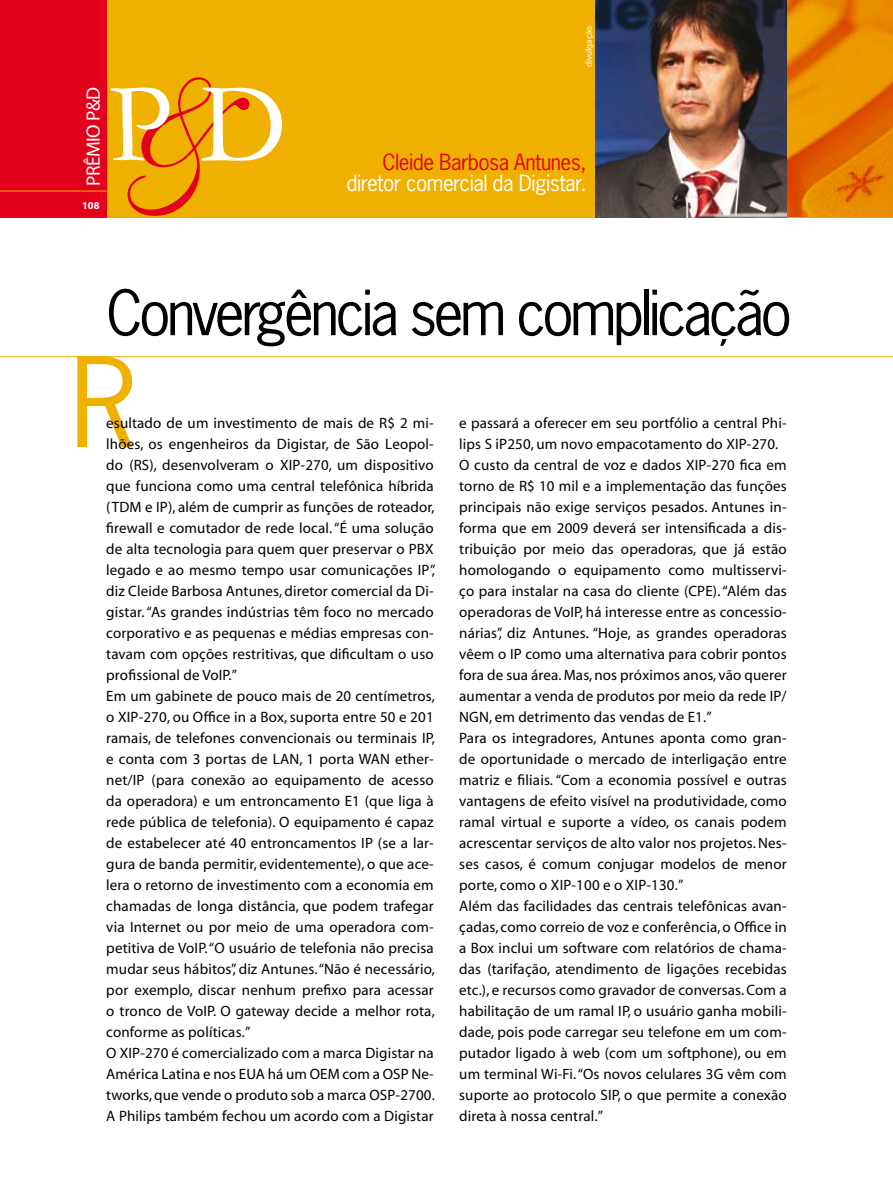
<style>
.page{position:relative;width:893px;height:1191px;background:#fff}
.page>*{position:absolute;margin:0;border:0;box-sizing:border-box;transform-origin:0 0}
.t1{font:117px "News Gothic";color:#f0b000}
.t2{font:58.5px "News Gothic";letter-spacing:-.06em;color:#000}
.t3{font:21px "News Gothic";letter-spacing:-.025em;color:#fff}
.t4{font:21px "News Gothic";letter-spacing:-.025em;color:#e2001a}
.t5{font:19.5px "Myriad";letter-spacing:-.03em;color:#fff}
.t6{font:15px/21px "Myriad";letter-spacing:.01em;color:#000}
.t7{font:700 10.5px "Myriad";color:#fff}
.t8{font:9px "Myriad";color:#fff}
</style>
<div class="page">
<div style="left:98px;top:0;width:600px;height:217px;background:#f0b000"></div>
<div style="left:0;top:0;width:106px;height:217px;background:#e2001a"></div>
<hr style="left:0;top:191px;width:106px;height:1px;background:#f0b000">
<svg style="left:111px;top:77px;width:171px;height:139px"></svg>
<hr style="left:0;top:356px;width:893px;height:1px;background:#f0b000">
<img style="left:787px;top:0;width:105px;height:217px">
<hr style="left:892px;top:0;width:1px;height:217px;background:#f0b000">
<img style="left:595px;top:0;width:192px;height:217px">
<h3 class="t5" style="left:83px;top:185px;width:100px;rotate:-90deg">PRÊMIO P&amp;D</h3>
<p class="t7" style="left:82px;top:200px;width:19px">108</p>
<p class="t8" style="left:584px;top:67px;width:43px;rotate:-90deg">divulgação</p>
<h3 class="t4" style="left:383px;top:149px;width:205px">Cleide Barbosa Antunes,</h3>
<h3 class="t3" style="left:346px;top:170px;width:241px">diretor comercial da Digistar.</h3>
<h2 class="t2" style="left:106px;top:275px;width:687px">Convergência sem complicação</h2>
<h1 class="t1" style="left:70px;top:328px;width:68px">R</h1>
<p class="t6" style="left:106px;top:413px;width:331px">esultado de um investimento de mais de R$ 2 mi&shy;lhões, os engenheiros da Digistar, de São Leopol&shy;do (RS), desenvolveram o XIP-270, um dispositivo que funciona como uma central telefônica híbrida (TDM e IP), além de cumprir as funções de roteador, firewall e comutador de rede local. “É uma solução de alta tecnologia para quem quer preservar o PBX legado e ao mesmo tempo usar comunicações IP”, diz Cleide Barbosa Antunes, diretor comercial da Di&shy;gistar. “As grandes indústrias têm foco no mercado corporativo e as pequenas e médias empresas con&shy;tavam com opções restritivas, que dificultam o uso profissional de VoIP.”<br>Em um gabinete de pouco mais de 20 centímetros, o XIP-270, ou Office in a Box, suporta entre 50 e 201 ramais, de telefones convencionais ou terminais IP, e conta com 3 portas de LAN, 1 porta WAN ether&shy;net/IP (para conexão ao equipamento de acesso da operadora) e um entroncamento E1 (que liga à rede pública de telefonia). O equipamento é capaz de estabelecer até 40 entroncamentos IP (se a lar&shy;gura de banda permitir, evidentemente), o que ace&shy;lera o retorno de investimento com a economia em chamadas de longa distância, que podem trafegar via Internet ou por meio de uma operadora com&shy;petitiva de VoIP. “O usuário de telefonia não precisa mudar seus hábitos”, diz Antunes. “Não é necessário, por exemplo, discar nenhum prefixo para acessar o tronco de VoIP. O gateway decide a melhor rota, conforme as políticas.”<br>O XIP-270 é comercializado com a marca Digistar na América Latina e nos EUA há um OEM com a OSP Ne&shy;tworks, que vende o produto sob a marca OSP-2700.<br>A Philips também fechou um acordo com a Digistar</p>
<p class="t6" style="left:459px;top:413px;width:329px">e passará a oferecer em seu portfólio a central Phi&shy;lips S iP250, um novo empacotamento do XIP-270.<br>O custo da central de voz e dados XIP-270 fica em torno de R$ 10 mil e a implementação das funções principais não exige serviços pesados. Antunes in&shy;forma que em 2009 deverá ser intensificada a dis&shy;tribuição por meio das operadoras, que já estão homologando o equipamento como multisservi&shy;ço para instalar na casa do cliente (CPE). “Além das operadoras de VoIP, há interesse entre as concessio&shy;nárias”, diz Antunes. “Hoje, as grandes operadoras vêem o IP como uma alternativa para cobrir pontos fora de sua área. Mas, nos próximos anos, vão querer aumentar a venda de produtos por meio da rede IP/ NGN</p>
<p class="t6" style="left:459px;top:707px;width:329px;text-indent:30px">, em detrimento das vendas de E1.”<br>Para os integradores, Antunes aponta como gran&shy;de oportunidade o mercado de interligação entre matriz e filiais. “Com a economia possível e outras vantagens de efeito visível na produtividade, como ramal virtual e suporte a vídeo, os canais podem acrescentar serviços de alto valor nos projetos. Nes&shy;ses casos, é comum conjugar modelos de menor porte, como o XIP-100 e o XIP-130.”<br>Além das facilidades das centrais telefônicas avan&shy;çadas, como correio de voz e conferência, o Office in a Box inclui um software com relatórios de chama&shy;das (tarifação, atendimento de ligações recebidas etc.), e recursos como gravador de conversas. Com a habilitação de um ramal IP, o usuário ganha mobili&shy;dade, pois pode carregar seu telefone em um com&shy;putador ligado à web (com um softphone), ou em um terminal Wi-Fi. “Os novos celulares 3G vêm com suporte ao protocolo SIP, o que permite a conexão direta à nossa central.”</p>
</div>
